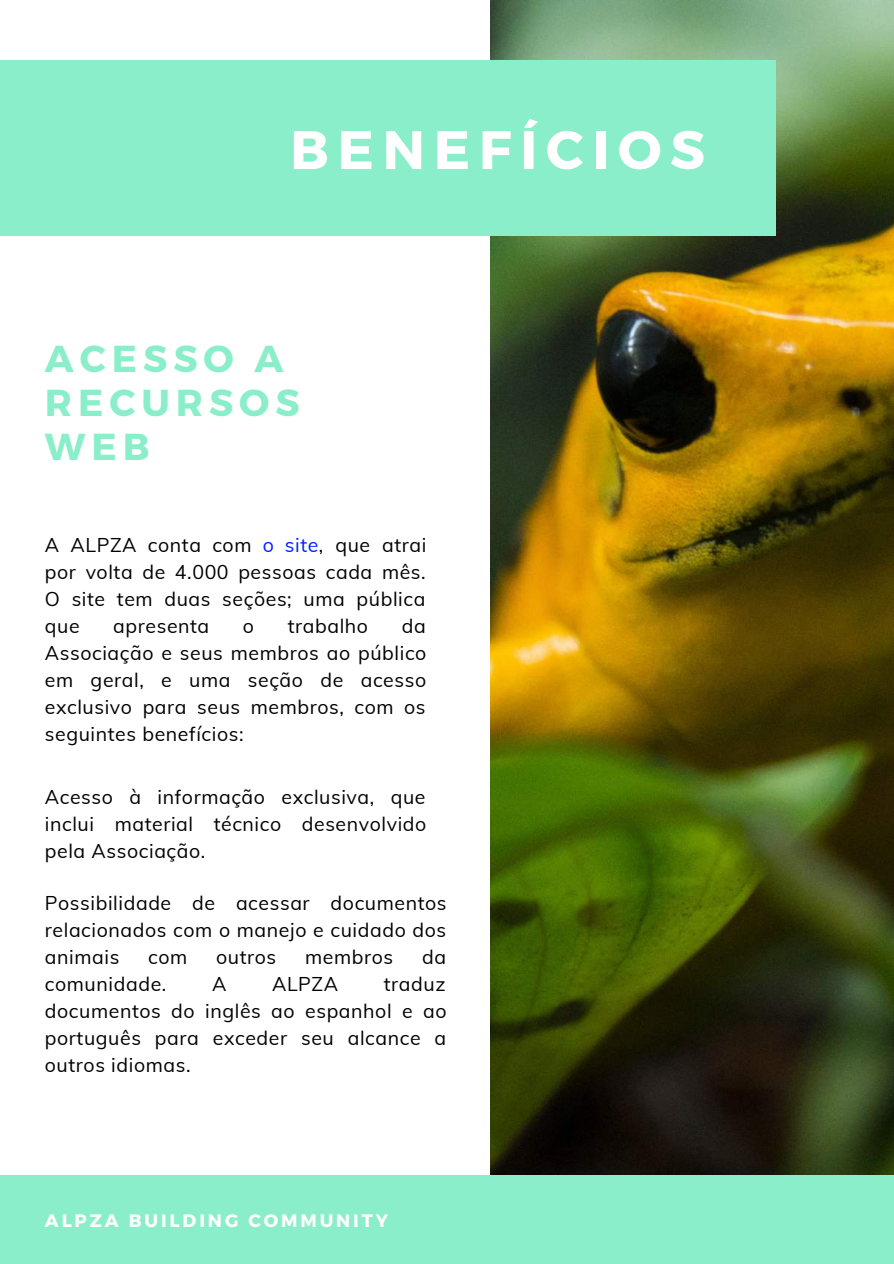
<style>
.page{position:relative;width:894px;height:1264px;background:#fff}
.page>*{position:absolute;margin:0;border:0;box-sizing:border-box;transform-origin:0 0}
.t1{font:700 54px "Montserrat";letter-spacing:.16em;color:#fff}
.t2{font:700 37.5px/44px "Montserrat";letter-spacing:.16em;color:#8beeca}
.t3{font:19.5px/27px "Muli";letter-spacing:.03em;color:#000;text-align:justify}
.t4{font:700 18px "Montserrat";letter-spacing:.16em;color:#fff}
.s1{color:#0021ff}
</style>
<div class="page">
<img style="left:491px;top:0;width:402px;height:1175px">
<div style="left:0;top:60px;width:775px;height:175px;background:#8beeca"></div>
<div style="left:1px;top:1175px;width:892px;height:88px;background:#8beeca"></div>
<h1 class="t1" style="left:290px;top:115px;width:416px">BENEFÍCIOS</h1>
<h2 class="t2" style="left:45px;top:335px;width:256px">ACESSO A<br>RECURSOS<br>WEB</h2>
<p class="t3" style="left:45px;top:530px;width:383px">A ALPZA conta com <span class="s1">o site</span>, que atrai por volta de 4.000 pessoas cada mês.<br>O site tem duas seções; uma pública que</p>
<p class="t3" style="left:45px;top:611px;width:383px;text-indent:357px">da Associação e seus membros ao público em geral, e uma seção de acesso exclusivo para seus membros, com os seguintes benefícios:</p>
<p class="t3" style="left:113px;top:611px;width:98px">apresenta</p>
<p class="t3" style="left:243px;top:611px;width:13px">o</p>
<p class="t3" style="left:287px;top:611px;width:82px">trabalho</p>
<p class="t3" style="left:45px;top:783px;width:383px">Acesso à informação exclusiva, que inclui material técnico desenvolvido pela Associação.</p>
<p class="t3" style="left:45px;top:888px;width:403px">Possibilidade de acessar documentos relacionados com o manejo e cuidado dos animais</p>
<p class="t3" style="left:148px;top:942px;width:41px">com</p>
<p class="t3" style="left:216px;top:942px;width:62px">outros</p>
<p class="t3" style="left:305px;top:942px;width:90px">membros</p>
<p class="t3" style="left:422px;top:942px;width:25px">da</p>
<p class="t3" style="left:45px;top:969px;width:123px">comunidade.</p>
<p class="t3" style="left:212px;top:969px;width:16px">A</p>
<p class="t3" style="left:272px;top:969px;width:67px">ALPZA</p>
<p class="t3" style="left:45px;top:969px;width:403px;text-indent:339px">traduz documentos do inglês ao espanhol e ao português para exceder seu alcance a outros idiomas.</p>
<p class="t4" style="left:45px;top:1209px;width:344px">ALPZA BUILDING COMMUNITY</p>
</div>
